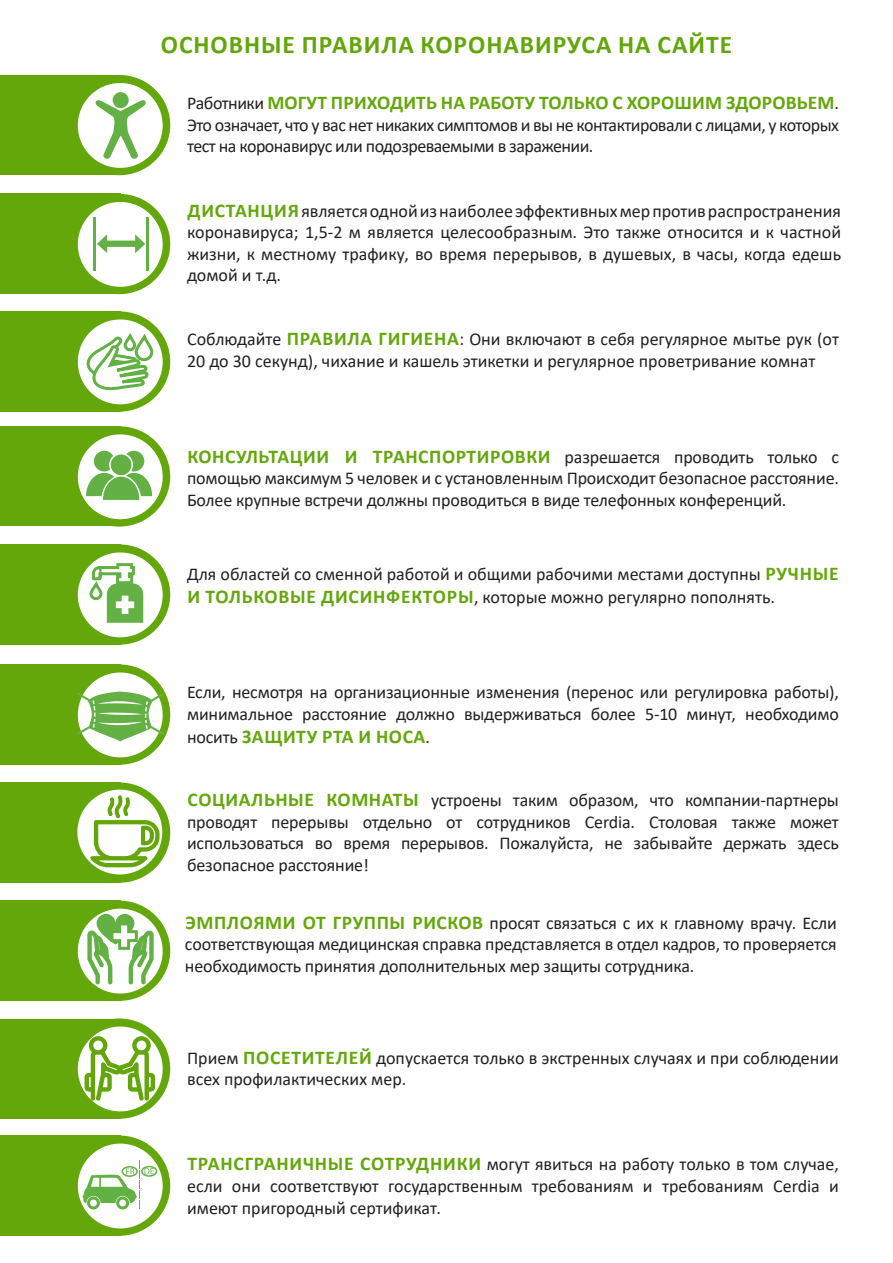
<style>
.page{position:relative;width:893px;height:1263px;background:#fff}
.page>*{position:absolute;margin:0;border:0;box-sizing:border-box;transform-origin:0 0}
.t1{font:700 25.5px "Calibri";letter-spacing:.04em;color:#63a60a}
.t2{font:700 19.5px "Calibri";letter-spacing:.03em;color:#64a70b}
.t3{font:700 19.5px "Calibri";letter-spacing:.01em;color:#64a70b}
.t4{font:18px/21.6px "Calibri";letter-spacing:-.01em;color:#231f20}
.t5{font:18px/21.6px "Calibri";letter-spacing:-.03em;color:#231f20}
.s1{font-weight:400;font-size:18px;color:#231f20}
.s2{font-weight:700;font-size:19.5px;color:#64a70b}
</style>
<div class="page">
<div style="left:0;top:75px;width:120px;height:100px;background:#64a70b"></div>
<div style="left:68px;top:75px;width:102px;height:100px;background:#64a70b;border-radius:50%"></div>
<div style="left:78px;top:83px;width:85px;height:85px;background:#fff;border-radius:50%"></div>
<div style="left:113px;top:92px;width:16px;height:16px;background:#63b045;border-radius:50%"></div>
<svg style="left:95px;top:99px;width:52px;height:60px"></svg>
<div style="left:0;top:194px;width:120px;height:100px;background:#64a70b"></div>
<div style="left:68px;top:194px;width:102px;height:100px;background:#64a70b;border-radius:50%"></div>
<div style="left:78px;top:202px;width:85px;height:85px;background:#fff;border-radius:50%"></div>
<svg style="left:97px;top:234px;width:48px;height:19px"></svg>
<hr style="left:94px;top:217px;width:2px;height:53px;background:#63b045">
<hr style="left:146px;top:217px;width:3px;height:53px;background:#63b045">
<div style="left:0;top:1135px;width:120px;height:100px;background:#64a70b"></div>
<div style="left:68px;top:1135px;width:102px;height:101px;background:#64a70b;border-radius:50%"></div>
<div style="left:78px;top:1143px;width:85px;height:85px;background:#fff;border-radius:50%"></div>
<svg style="left:83px;top:1161px;width:71px;height:48px"></svg>
<div style="left:141px;top:1166px;width:16px;height:11px;border:2px solid #63b045;border-radius:50%"></div>
<div style="left:0;top:426px;width:120px;height:100px;background:#64a70b"></div>
<div style="left:68px;top:426px;width:102px;height:101px;background:#64a70b;border-radius:50%"></div>
<div style="left:78px;top:434px;width:85px;height:85px;background:#fff;border-radius:50%"></div>
<div style="left:94px;top:451px;width:21px;height:20px;background:#63b045;border-radius:50%"></div>
<div style="left:124px;top:451px;width:20px;height:20px;background:#63b045;border-radius:50%"></div>
<svg style="left:109px;top:453px;width:24px;height:24px"></svg>
<div style="left:111px;top:454px;width:20px;height:21px;background:#63b045;border-radius:50%"></div>
<svg style="left:86px;top:473px;width:66px;height:27px"></svg>
<div style="left:0;top:1018px;width:120px;height:100px;background:#64a70b"></div>
<div style="left:68px;top:1018px;width:102px;height:101px;background:#64a70b;border-radius:50%"></div>
<div style="left:78px;top:1026px;width:85px;height:85px;background:#fff;border-radius:50%"></div>
<svg style="left:83px;top:1034px;width:74px;height:85px"></svg>
<div style="left:0;top:782px;width:120px;height:100px;background:#64a70b"></div>
<div style="left:68px;top:782px;width:102px;height:101px;background:#64a70b;border-radius:50%"></div>
<div style="left:77px;top:790px;width:85px;height:84px;background:#fff;border-radius:50%"></div>
<svg style="left:87px;top:793px;width:74px;height:76px"></svg>
<div style="left:0;top:311px;width:120px;height:100px;background:#64a70b"></div>
<div style="left:68px;top:311px;width:102px;height:101px;background:#64a70b;border-radius:50%"></div>
<div style="left:78px;top:319px;width:85px;height:85px;background:#fff;border-radius:50%"></div>
<svg style="left:77px;top:335px;width:72px;height:56px"></svg>
<svg style="left:136px;top:337px;width:16px;height:23px"></svg>
<div style="left:135px;top:335px;width:18px;height:26px;border:3px solid #63b045;border-radius:8px"></div>
<svg style="left:125px;top:336px;width:10px;height:14px"></svg>
<div style="left:124px;top:334px;width:12px;height:17px;border:3px solid #63b045;border-radius:5px"></div>
<div style="left:0;top:544px;width:120px;height:100px;background:#64a70b"></div>
<div style="left:68px;top:544px;width:102px;height:101px;background:#64a70b;border-radius:50%"></div>
<div style="left:78px;top:552px;width:85px;height:85px;background:#fff;border-radius:50%"></div>
<div style="left:89px;top:583px;width:13px;height:17px;border:3px solid #63b045;border-radius:5px"></div>
<svg style="left:90px;top:562px;width:53px;height:61px"></svg>
<div style="left:0;top:900px;width:120px;height:101px;background:#64a70b"></div>
<div style="left:68px;top:900px;width:102px;height:101px;background:#64a70b;border-radius:50%"></div>
<div style="left:78px;top:909px;width:85px;height:84px;background:#fff;border-radius:50%"></div>
<svg style="left:85px;top:914px;width:70px;height:74px"></svg>
<div style="left:0;top:664px;width:120px;height:100px;background:#64a70b"></div>
<div style="left:68px;top:664px;width:102px;height:101px;background:#64a70b;border-radius:50%"></div>
<div style="left:78px;top:672px;width:85px;height:85px;background:#fff;border-radius:50%"></div>
<svg style="left:77px;top:692px;width:87px;height:49px"></svg>
<h1 class="t1" style="left:161px;top:27px;width:573px">ОСНОВНЫЕ ПРАВИЛА КОРОНАВИРУСА НА САЙТЕ</h1>
<p class="t3" style="left:187px;top:89px;width:653px"><span class="s1">Работники</span> МОГУТ ПРИХОДИТЬ НА РАБОТУ ТОЛЬКО С ХОРОШИМ ЗДОРОВЬЕМ<span class="s1">.</span></p>
<p class="t5" style="left:187px;top:113px;width:653px">Это означает, что у вас нет никаких симптомов и вы не контактировали с лицами, у которых тест на коронавирус или подозреваемыми в заражении.</p>
<p class="t4" style="left:187px;top:199px;width:655px;text-align:justify"><span class="s2">ДИСТАНЦИЯ</span> является одной из наиболее эффективных мер против распространения коронавируса; 1,5-2 м является целесообразным. Это также относится и к частной жизни, к местному трафику, во время перерывов, в душевых, в часы, когда едешь домой и т.д.</p>
<p class="t4" style="left:187px;top:328px;width:653px">Соблюдайте <span class="s2">ПРАВИЛА ГИГИЕНА</span>: Они включают в себя регулярное мытье рук (от<br>20 до 30 секунд), чихание и кашель этикетки и регулярное проветривание комнат</p>
<p class="t2" style="left:187px;top:442px;width:653px">КОНСУЛЬТАЦИИ И ТРАНСПОРТИРОВКИ <span class="s1">разрешается проводить только с</span></p>
<p class="t4" style="left:187px;top:467px;width:653px">помощью максимум 5 человек и с установленным Происходит безопасное расстояние.<br>Более крупные встречи должны проводиться в виде телефонных конференций.</p>
<p class="t4" style="left:187px;top:562px;width:653px;line-height:23.4px">Для областей со сменной работой и общими рабочими местами доступны <span class="s2">РУЧНЫЕ<br>И ТОЛЬКОВЫЕ ДИСИНФЕКТОРЫ</span>, которые можно регулярно пополнять.</p>
<p class="t4" style="left:187px;top:681px;width:653px">Если, несмотря на организационные изменения (перенос или регулировка работы), минимальное расстояние должно выдерживаться более 5-10 минут, необходимо</p>
<p class="t2" style="left:187px;top:723px;width:244px"><span class="s1">носить</span> ЗАЩИТУ РТА И НОСА<span class="s1">.</span></p>
<p class="t4" style="left:187px;top:789px;width:653px;text-align:justify"><span class="s2">СОЦИАЛЬНЫЕ КОМНАТЫ</span> устроены таким образом, что компании-партнеры проводят перерывы отдельно от сотрудников Cerdia. Столовая также может использоваться во время перерывов. Пожалуйста, не забывайте держать здесь безопасное расстояние!</p>
<p class="t4" style="left:185px;top:911px;width:653px;text-align:justify"><span class="s2">ЭМПЛОЯМИ ОТ ГРУППЫ РИСКОВ</span> просят связаться с их к главному врачу. Если соответствующая медицинская справка представляется в отдел кадров, то проверяется необходимость принятия дополнительных мер защиты сотрудника.</p>
<p class="t4" style="left:187px;top:1046px;width:653px">Прием <span class="s2">ПОСЕТИТЕЛЕЙ</span> допускается только в экстренных случаях и при соблюдении всех профилактических мер.</p>
<p class="t4" style="left:187px;top:1153px;width:653px;text-align:justify"><span class="s2">ТРАНСГРАНИЧНЫЕ СОТРУДНИКИ</span> могут явиться на работу только в том случае, если они соответствуют государственным требованиям и требованиям Cerdia и имеют пригородный сертификат.</p>
</div>
